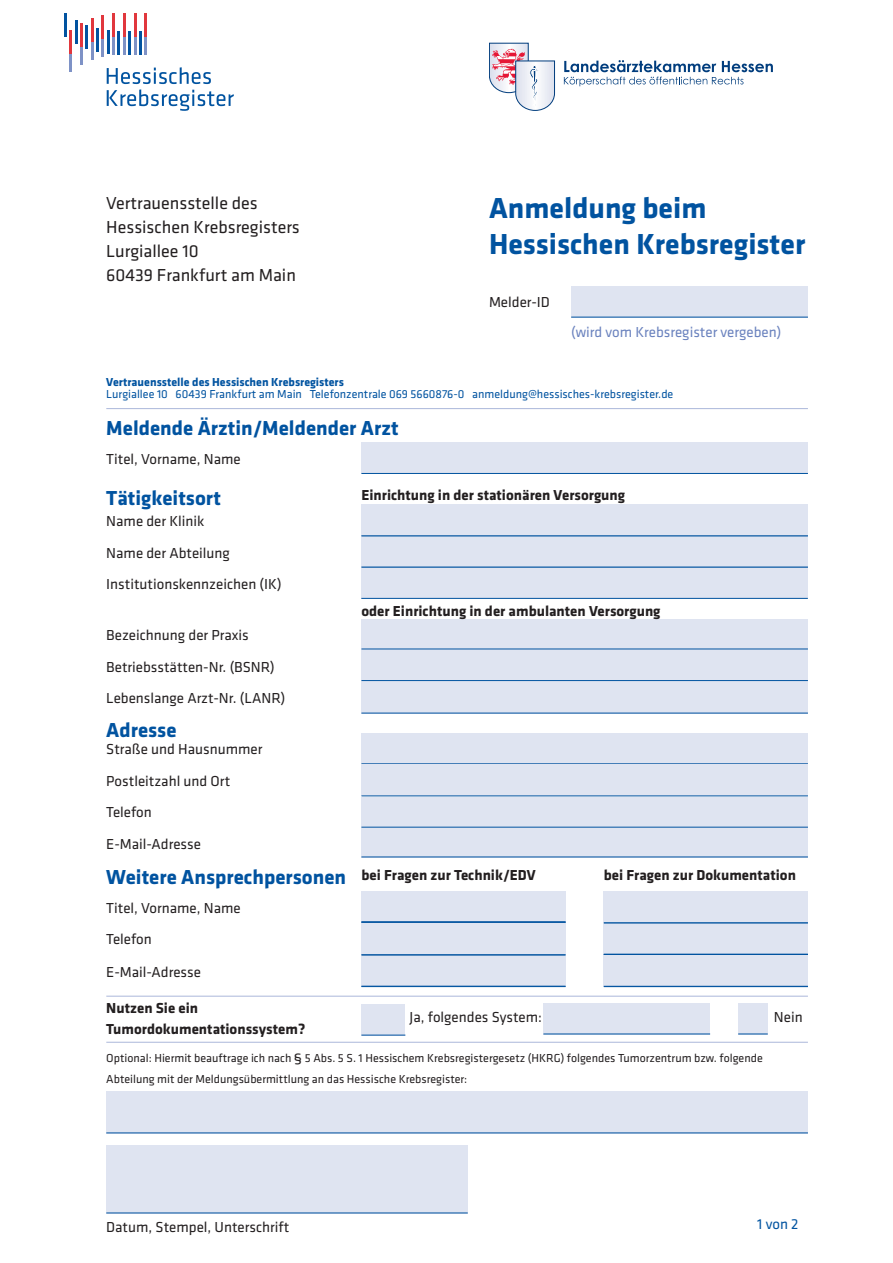
<style>
.page{position:relative;width:893px;height:1263px;background:#fff}
.page>*{position:absolute;margin:0;border:0;box-sizing:border-box;transform-origin:0 0}
.t1{font:700 30px/36px "Klavika";color:#0153a0}
.t2{font:700 21px "Klavika";color:#0153a0}
.t3{font:18px/24px "Klavika";color:#231f20}
.t4{font:15px/31.3px "Klavika";color:#231f20}
.t5{font:700 15px "Klavika";color:#231f20}
.t6{font:700 15px/21px "Klavika Basic";color:#231f20}
.t7{font:15px "Klavika";color:#6a82be}
.t8{font:15px "Klavika";color:#0153a0}
.t9{font:12px/21px "Klavika Basic";color:#231f20}
.t10{font:12px "Klavika";color:#0153a0}
.t11{font:700 12px "Klavika";color:#0153a0}
.s1{font-family:"Etelka Text"}
</style>
<div class="page">
<div style="left:571px;top:286px;width:237px;height:31px;background:#dfe4f1"></div>
<hr style="left:571px;top:317px;width:237px;height:1px;background:#0153a0">
<hr style="left:69px;top:54px;width:3px;height:18px;background:#7e92c6">
<hr style="left:80px;top:47px;width:3px;height:17px;background:#7e92c6">
<hr style="left:91px;top:42px;width:3px;height:18px;background:#7e92c6">
<hr style="left:101px;top:39px;width:3px;height:18px;background:#7e92c6">
<hr style="left:112px;top:37px;width:3px;height:18px;background:#7e92c6">
<hr style="left:123px;top:37px;width:3px;height:17px;background:#7e92c6">
<svg style="left:134px;top:37px;width:2px;height:17px"></svg>
<hr style="left:144px;top:37px;width:3px;height:17px;background:#7e92c6">
<hr style="left:69px;top:30px;width:3px;height:24px;background:#e1373d">
<hr style="left:80px;top:23px;width:3px;height:24px;background:#e1373d">
<hr style="left:91px;top:18px;width:3px;height:24px;background:#e1373d">
<hr style="left:101px;top:15px;width:3px;height:24px;background:#e1373d">
<hr style="left:112px;top:13px;width:3px;height:24px;background:#e1373d">
<hr style="left:123px;top:13px;width:3px;height:24px;background:#e1373d">
<hr style="left:134px;top:13px;width:2px;height:24px;background:#e1373d">
<hr style="left:144px;top:13px;width:3px;height:24px;background:#e1373d">
<hr style="left:64px;top:13px;width:3px;height:24px;background:#0153a0">
<hr style="left:75px;top:21px;width:2px;height:23px;background:#0153a0">
<hr style="left:85px;top:25px;width:3px;height:24px;background:#0153a0">
<hr style="left:96px;top:28px;width:3px;height:24px;background:#0153a0">
<hr style="left:107px;top:30px;width:3px;height:24px;background:#0153a0">
<hr style="left:117px;top:31px;width:3px;height:23px;background:#0153a0">
<hr style="left:128px;top:31px;width:3px;height:23px;background:#0153a0">
<hr style="left:139px;top:31px;width:3px;height:23px;background:#0153a0">
<svg style="left:107px;top:67px;width:127px;height:44px"></svg>
<div style="left:361px;top:442px;width:447px;height:32px;background:#dfe4f1"></div>
<hr style="left:361px;top:473px;width:447px;height:1px;background:#0153a0">
<hr style="left:106px;top:408px;width:702px;height:1px;background:#abb7da">
<div style="left:361px;top:504px;width:447px;height:32px;background:#dfe4f1"></div>
<div style="left:361px;top:536px;width:447px;height:32px;background:#dfe4f1"></div>
<div style="left:361px;top:567px;width:447px;height:32px;background:#dfe4f1"></div>
<hr style="left:361px;top:598px;width:447px;height:1px;background:#0153a0">
<div style="left:361px;top:619px;width:447px;height:32px;background:#dfe4f1"></div>
<div style="left:361px;top:650px;width:447px;height:32px;background:#dfe4f1"></div>
<div style="left:361px;top:682px;width:447px;height:31px;background:#dfe4f1"></div>
<hr style="left:361px;top:713px;width:447px;height:1px;background:#0153a0">
<div style="left:361px;top:891px;width:205px;height:31px;background:#dfe4f1"></div>
<div style="left:361px;top:923px;width:205px;height:32px;background:#dfe4f1"></div>
<hr style="left:361px;top:954px;width:205px;height:1px;background:#0153a0">
<div style="left:361px;top:955px;width:205px;height:32px;background:#dfe4f1"></div>
<div style="left:106px;top:1145px;width:362px;height:68px;background:#dfe4f1"></div>
<hr style="left:106px;top:1212px;width:362px;height:1px;background:#0153a0">
<div style="left:106px;top:1091px;width:702px;height:42px;background:#dfe4f1"></div>
<hr style="left:106px;top:1132px;width:702px;height:1px;background:#0153a0">
<div style="left:361px;top:1003px;width:44px;height:32px;background:#dfe4f1"></div>
<hr style="left:361px;top:1035px;width:44px;height:1px;background:#0153a0">
<div style="left:543px;top:1003px;width:167px;height:31px;background:#dfe4f1"></div>
<hr style="left:543px;top:1033px;width:167px;height:1px;background:#0153a0">
<hr style="left:106px;top:996px;width:702px;height:1px;background:#abb7da">
<hr style="left:106px;top:1042px;width:702px;height:1px;background:#abb7da">
<hr style="left:361px;top:536px;width:447px;height:1px;background:#0153a0">
<hr style="left:361px;top:567px;width:447px;height:1px;background:#0153a0">
<hr style="left:361px;top:680px;width:447px;height:1px;background:#0153a0">
<div style="left:738px;top:1003px;width:30px;height:31px;background:#dfe4f1"></div>
<hr style="left:738px;top:1033px;width:30px;height:1px;background:#0153a0">
<hr style="left:361px;top:649px;width:447px;height:1px;background:#0153a0">
<div style="left:604px;top:891px;width:204px;height:32px;background:#dfe4f1"></div>
<hr style="left:604px;top:922px;width:204px;height:1px;background:#0153a0">
<div style="left:604px;top:923px;width:204px;height:32px;background:#dfe4f1"></div>
<div style="left:604px;top:955px;width:204px;height:32px;background:#dfe4f1"></div>
<div style="left:361px;top:733px;width:447px;height:31px;background:#dfe4f1"></div>
<hr style="left:361px;top:763px;width:447px;height:1px;background:#0153a0">
<div style="left:361px;top:764px;width:447px;height:32px;background:#dfe4f1"></div>
<hr style="left:361px;top:795px;width:447px;height:1px;background:#0153a0">
<div style="left:361px;top:796px;width:447px;height:32px;background:#dfe4f1"></div>
<hr style="left:361px;top:827px;width:447px;height:1px;background:#0153a0">
<div style="left:361px;top:828px;width:447px;height:30px;background:#dfe4f1"></div>
<hr style="left:361px;top:856px;width:447px;height:1px;background:#0153a0">
<hr style="left:604px;top:923px;width:204px;height:1px;background:#0153a0">
<hr style="left:604px;top:986px;width:204px;height:1px;background:#0153a0">
<hr style="left:361px;top:922px;width:205px;height:1px;background:#0153a0">
<hr style="left:361px;top:955px;width:205px;height:1px;background:#0153a0">
<hr style="left:361px;top:986px;width:205px;height:1px;background:#0153a0">
<hr style="left:361px;top:921px;width:205px;height:1px;background:#0153a0">
<hr style="left:604px;top:954px;width:204px;height:1px;background:#0153a0">
<svg style="left:564px;top:60px;width:209px;height:26px"></svg>
<svg style="left:489px;top:43px;width:66px;height:68px"></svg>
<p class="t3" style="left:106px;top:191px;width:195px">Vertrauensstelle des<br>Hessischen Krebsregisters<br>Lurgiallee 10<br>60439 Frankfurt am Main</p>
<h1 class="t1" style="left:489px;top:189px;width:318px">Anmeldung beim<br>Hessischen Krebsregister</h1>
<p class="t4" style="left:489px;top:286px;width:62px">Melder-ID</p>
<p class="t7" style="left:571px;top:322px;width:212px">(wird vom Krebsregister vergeben)</p>
<p class="t11" style="left:106px;top:373px;width:239px">Vertrauensstelle des Hessischen Krebsregisters</p>
<p class="t10" style="left:106px;top:386px;width:569px">Lurgiallee 10 60439 Frankfurt am Main Telefonzentrale 069 5660876-0 anmeldung@hessisches-krebsregister.de</p>
<h2 class="t2" style="left:106px;top:412px;width:294px">Meldende Ärztin/Meldender Arzt</h2>
<p class="t4" style="left:106px;top:443px;width:136px">Titel, Vorname, Name</p>
<h2 class="t2" style="left:106px;top:483px;width:116px">Tätigkeitsort</h2>
<p class="t4" style="left:106px;top:505px;width:177px">Name der Klinik<br>Name der Abteilung<br>Institutionskennzeichen (IK)</p>
<p class="t4" style="left:106px;top:619px;width:181px">Bezeichnung der Praxis<br>Betriebsstätten-Nr. (BSNR)<br>Lebenslange Arzt-Nr. (LANR)</p>
<h2 class="t2" style="left:106px;top:714px;width:72px">Adresse</h2>
<p class="t4" style="left:106px;top:733px;width:158px">Straße und Hausnummer</p>
<p class="t4" style="left:106px;top:765px;width:125px">Postleitzahl und Ort</p>
<p class="t4" style="left:106px;top:795px;width:96px;line-height:32.1px">Telefon<br>E-Mail-Adresse</p>
<h2 class="t2" style="left:106px;top:862px;width:241px">Weitere Ansprechpersonen</h2>
<p class="t4" style="left:106px;top:891px;width:136px;line-height:32px">Titel, Vorname, Name<br>Telefon<br>E-Mail-Adresse</p>
<p class="t5" style="left:361px;top:484px;width:265px">Einrichtung in der stationären Versorgung</p>
<p class="t5" style="left:361px;top:600px;width:301px">oder Einrichtung in der ambulanten Versorgung</p>
<p class="t5" style="left:361px;top:865px;width:176px">bei Fragen zur Technik/EDV</p>
<p class="t5" style="left:604px;top:865px;width:194px">bei Fragen zur Dokumentation</p>
<p class="t6" style="left:106px;top:996px;width:201px">Nutzen Sie ein<br>Tumordokumentationssystem?</p>
<p class="t9" style="left:106px;top:1047px;width:658px">Optional: Hiermit beauftrage ich nach <span class="s1">§</span> 5 Abs. 5 S. 1 Hessischem Krebsregistergesetz (HKRG) folgendes Tumorzentrum bzw. folgende<br>Abteilung mit der Meldungsübermittlung an das Hessische Krebsregister:</p>
<p class="t4" style="left:410px;top:1001px;width:134px">Ja, folgendes System:</p>
<p class="t4" style="left:774px;top:1001px;width:30px">Nein</p>
<p class="t4" style="left:106px;top:1211px;width:184px">Datum, Stempel, Unterschrift</p>
<p class="t8" style="left:757px;top:1214px;width:43px">1 von 2</p>
</div>
